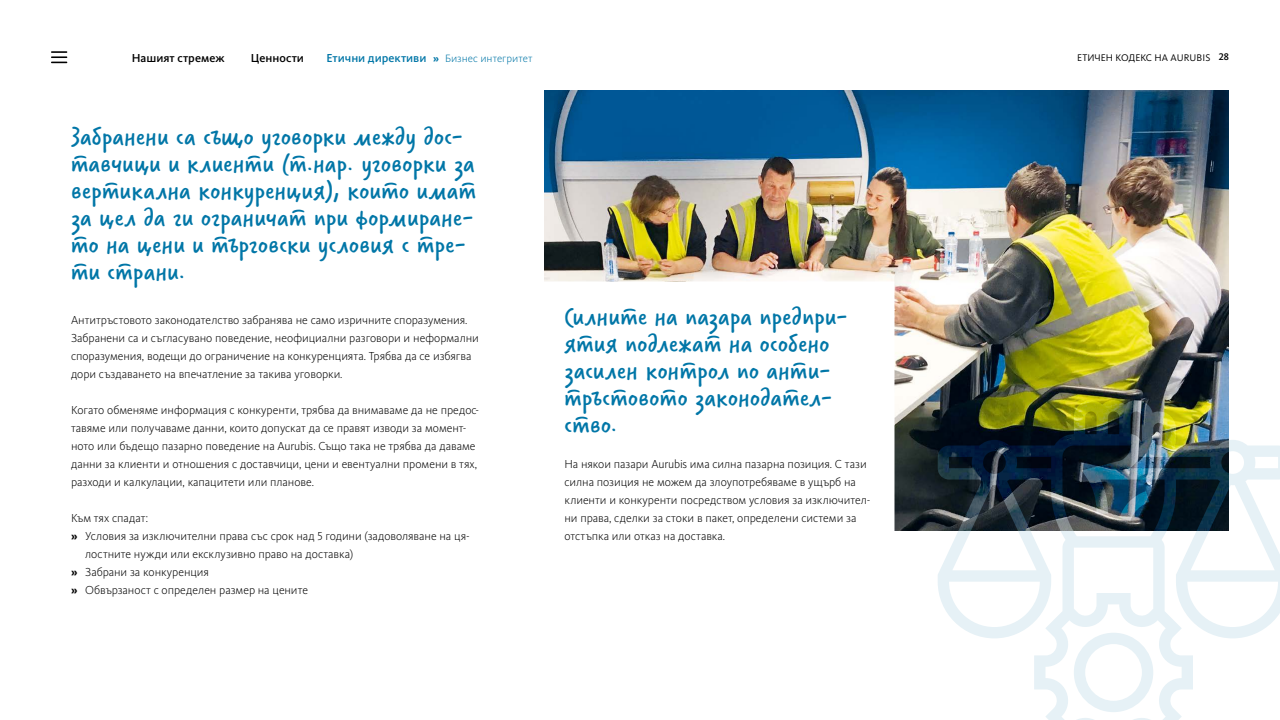
<style>
.page{position:relative;width:1280px;height:720px;background:#fff}
.page>*{position:absolute;margin:0;border:0;box-sizing:border-box;transform-origin:0 0}
.t1{font:27px/27px "Verveine";letter-spacing:.015em;color:#0076a7}
.t2{font:300 12px/18px "Kievit Pro";color:#000}
.t3{font:500 12px "Kievit Pro";color:#000}
.t4{font:300 11px "Kievit Pro";letter-spacing:.005em;color:#0076a7}
.t5{font:10px "Kievit Pro";color:#000}
.s1{font-weight:500;font-size:12px}
.s2{font-weight:700}
.s3{font-weight:500}
</style>
<div class="page">
<img style="left:544px;top:90px;width:685px;height:441px">
<svg style="left:938px;top:400px;width:342px;height:320px"></svg>
<svg style="left:1074px;top:633px;width:79px;height:79px"></svg>
<div style="left:544px;top:282px;width:350px;height:402px;background:#fff"></div>
<svg style="left:51px;top:51px;width:16px;height:12px"></svg>
<p class="t3" style="left:132px;top:51px;width:94px">Нашият стремеж</p>
<p class="t3" style="left:251px;top:51px;width:55px">Ценности</p>
<p class="t4" style="left:327px;top:52px;width:208px"><span class="s1">Етични директиви</span> <span class="s2">»</span> Бизнес интегритет</p>
<h1 class="t1" style="left:71px;top:123px;width:407px">Забранени са също уговорки между дос&shy;тавчици и клиенти (т.нар. уговорки за вертикална конкуренция), които имат за цел да ги ограничат при формиране&shy;то на цени и търговски условия с тре&shy;ти страни.</h1>
<p class="t2" style="left:71px;top:311px;width:409px">Антитръстовото законодателство забранява не само изричните споразумения.<br>Забранени са и съгласувано поведение, неофициални разговори и неформални споразумения, водещи до ограничение на конкуренцията. Трябва да се избягва дори създаването на впечатление за такива уговорки.</p>
<p class="t2" style="left:71px;top:401px;width:410px">Когато обменяме информация с конкуренти, трябва да внимаваме да не предос&shy;тавяме или получаваме данни, които допускат да се правят изводи за момент&shy;ното или бъдещо пазарно поведение на Aurubis. Също така не трябва да даваме данни за клиенти и отношения с доставчици, цени и евентуални промени в тях, разходи и калкулации, капацитети или планове.</p>
<p class="t2" style="left:71px;top:509px;width:78px">Към тях спадат:</p>
<p class="t2" style="left:71px;top:527px;width:400px"><span class="s2">»</span> Условия за изключителни права със срок над 5 години (задоволяване на ця-</p>
<p class="t2" style="left:85px;top:545px;width:270px">лостните нужди или ексклузивно право на доставка)</p>
<p class="t2" style="left:71px;top:563px;width:140px"><span class="s2">»</span> Забрани за конкуренция</p>
<p class="t2" style="left:71px;top:581px;width:239px"><span class="s2">»</span> Обвързаност с определен размер на цените</p>
<h1 class="t1" style="left:564px;top:303px;width:284px">Силните на пазара предпри&shy;ятия подлежат на особено засилен контрол по анти&shy;тръстовото законодател&shy;ство.</h1>
<p class="t2" style="left:564px;top:455px;width:308px">На някои пазари Aurubis има силна пазарна позиция. С тази силна позиция не можем да злоупотребяваме в ущърб на клиенти и конкуренти посредством условия за изключител&shy;ни права, сделки за стоки в пакет, определени системи за отстъпка или отказ на доставка.</p>
<p class="t5" style="left:1077px;top:51px;width:153px">ЕТИЧЕН КОДЕКС НА AURUBIS <span class="s3">28</span></p>
</div>
